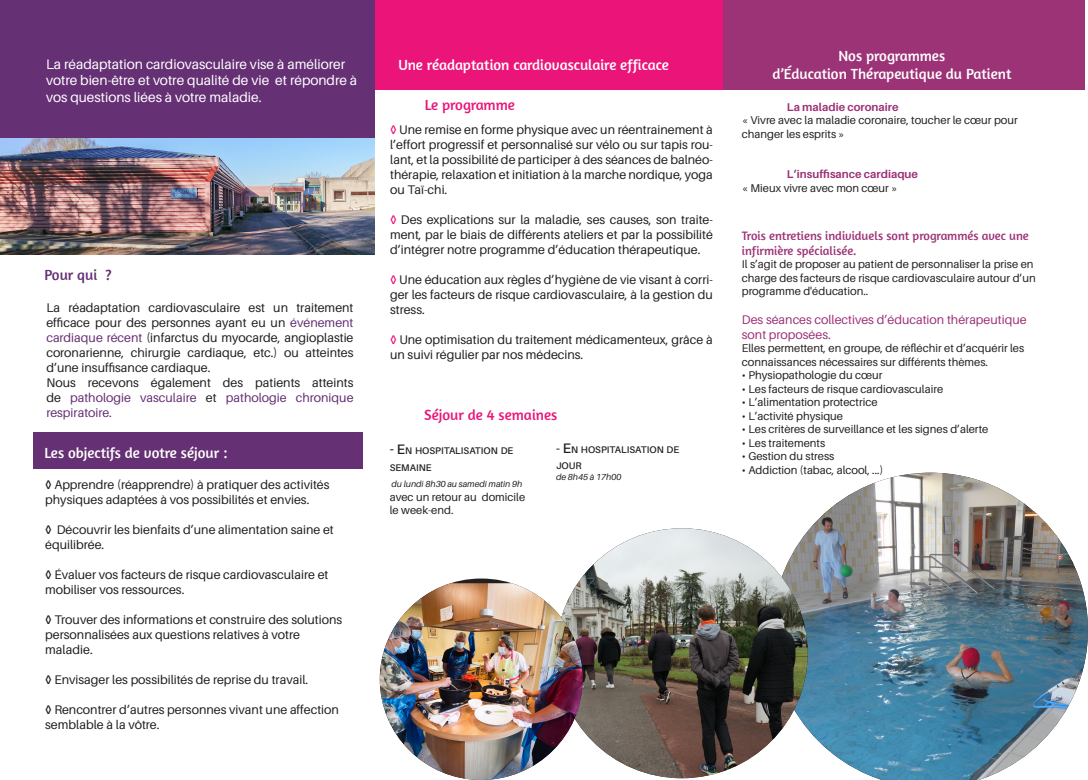
<style>
.page{position:relative;width:1088px;height:780px;background:#fff}
.page>*{position:absolute;margin:0;border:0;box-sizing:border-box;transform-origin:0 0}
.Titre_1{font:15px "Amaranth";color:#fff}
.Titre_1-2{font:15px "Amaranth";color:#eb1579}
.Titre_1-3{font:15px "Amaranth";color:#653074}
.Titre_1-4{font:13.75px/16.5px "Aileron";color:#fff}
.t1{font:12.5px/15px "Aileron";color:#231f20}
.t2{font:12.5px/15px "Aileron";color:#653074;text-align:justify}
.t3{font:12.5px/15px "Amaranth";color:#9d3377}
.t4{font:12.5px/15px "Aileron";color:#9d3377}
.Titre_1-5{font:11.25px/13.5px "Aileron";color:#231f20}
.t5{font:700 11.25px "Aileron";color:#9d3377}
.Titre_1-6{font:600 9.62px/16.5px "Aileron";color:#231f20}
.t6{font:italic 8.75px "Aileron";color:#231f20}
.s1{font-weight:700;color:#eb1579}
.s2{color:#653074}
.s3{color:#231f20}
.s4{font-size:13.75px}
.s5{font-size:15px}
.s6{font-weight:700}
</style>
<div class="page">
<div style="left:372px;top:0;width:354px;height:89px;background:#eb1579"></div>
<div style="left:0;top:0;width:374px;height:160px;background:#653074"></div>
<div style="left:34px;top:432px;width:329px;height:37px;background:#653074"></div>
<img style="left:0;top:138px;width:375px;height:117px">
<div style="left:723px;top:0;width:362px;height:89px;background:#9d3377"></div>
<img style="left:808px;top:472px;width:280px;height:308px">
<img style="left:578px;top:528px;width:230px;height:250px">
<img style="left:380px;top:583px;width:203px;height:197px">
<p class="Titre_1-4" style="left:46px;top:56px;width:313px">La réadaptation cardiovasculaire vise à améliorer votre bien-être et votre qualité de vie et répondre à vos questions liées à votre maladie.</p>
<p class="Titre_1" style="left:398px;top:56px;width:272px">Une réadaptation cardiovasculaire efficace</p>
<p class="Titre_1-2" style="left:425px;top:96px;width:92px">Le programme</p>
<p class="t1" style="left:390px;top:122px;width:324px;text-align:justify"><span class="s1">◊</span> Une remise en forme physique avec un réentrainement à l’effort progressif et personnalisé sur vélo ou sur tapis rou&shy;lant, et la possibilité de participer à des séances de balnéo&shy;thérapie, relaxation et initiation à la marche nordique, yoga ou Taï-chi.</p>
<p class="t1" style="left:390px;top:212px;width:324px;text-align:justify"><span class="s1">◊</span> Des explications sur la maladie, ses causes, son traite&shy;ment, par le biais de différents ateliers et par la possibilité d’intégrer notre programme d’éducation thérapeutique.</p>
<p class="t1" style="left:390px;top:272px;width:324px;text-align:justify"><span class="s1">◊</span> Une éducation aux règles d’hygiène de vie visant à corri&shy;ger les facteurs de risque cardiovasculaire, à la gestion du stress.</p>
<p class="t1" style="left:390px;top:332px;width:324px"><span class="s1">◊</span> Une optimisation du traitement médicamenteux, grâce à un suivi régulier par nos médecins.</p>
<p class="Titre_1-3" style="left:45px;top:266px;width:68px">Pour qui ?</p>
<p class="t1" style="left:46px;top:300px;width:309px;text-align:justify">La réadaptation cardiovasculaire est un traitement efficace pour des personnes ayant eu un <span class="s2">événement cardiaque récent</span> (infarctus du myocarde, angioplastie coronarienne, chirurgie cardiaque, etc.) ou atteintes d’une insuffisance cardiaque.</p>
<p class="t2" style="left:46px;top:375px;width:309px"><span class="s3">Nous recevons également des patients atteints de</span> pathologie vasculaire <span class="s3">et</span> pathologie chronique respiratoire.</p>
<p class="Titre_1-2" style="left:424px;top:406px;width:135px">Séjour de 4 semaines</p>
<p class="Titre_1-6" style="left:556px;top:441px;width:124px"><span class="s4">-</span> <span class="s4">E</span>N HOSPITALISATION DE<br>JOUR</p>
<p class="t6" style="left:556px;top:472px;width:67px">de 8h45 à 17h00</p>
<p class="Titre_1-6" style="left:390px;top:442px;width:124px"><span class="s5">-</span> <span class="s4">E</span>N HOSPITALISATION DE<br>SEMAINE</p>
<p class="t6" style="left:391px;top:479px;width:132px">du lundi 8h30 au samedi matin 9h</p>
<p class="Titre_1-5" style="left:390px;top:490px;width:137px">avec un retour au domicile le week-end.</p>
<p class="Titre_1" style="left:45px;top:444px;width:184px">Les objectifs de votre séjour :</p>
<p class="t1" style="left:45px;top:477px;width:286px"><span class="s6">◊</span> Apprendre (réapprendre) à pratiquer des activités physiques adaptées à vos possibilités et envies.</p>
<p class="t1" style="left:45px;top:522px;width:290px"><span class="s6">◊</span> Découvrir les bienfaits d’une alimentation saine et équilibrée.</p>
<p class="t1" style="left:45px;top:567px;width:285px"><span class="s6">◊</span> Évaluer vos facteurs de risque cardiovasculaire et mobiliser vos ressources.</p>
<p class="t1" style="left:45px;top:612px;width:299px"><span class="s6">◊</span> Trouver des informations et construire des solutions personnalisées aux questions relatives à votre maladie.</p>
<p class="t1" style="left:45px;top:672px;width:264px"><span class="s6">◊</span> Envisager les possibilités de reprise du travail.</p>
<p class="t1" style="left:45px;top:702px;width:295px"><span class="s6">◊</span> Rencontrer d’autres personnes vivant une affection semblable à la vôtre.</p>
<p class="Titre_1" style="left:838px;top:47px;width:108px">Nos programmes</p>
<p class="Titre_1" style="left:772px;top:65px;width:241px">d’Éducation Thérapeutique du Patient</p>
<p class="t5" style="left:787px;top:100px;width:113px">La maladie coronaire</p>
<p class="Titre_1-5" style="left:742px;top:114px;width:277px">« Vivre avec la maladie coronaire, toucher le cœur pour changer les esprits »</p>
<p class="t5" style="left:787px;top:168px;width:133px">L’insuffisance cardiaque</p>
<p class="Titre_1-5" style="left:742px;top:181px;width:157px">« Mieux vivre avec mon cœur »</p>
<p class="t3" style="left:742px;top:228px;width:288px">Trois entretiens individuels sont programmés avec une infirmière spécialisée.</p>
<p class="Titre_1-5" style="left:742px;top:258px;width:295px">Il s’agit de proposer au patient de personnaliser la prise en charge des facteurs de risque cardiovasculaire autour d’un programme d'éducation..</p>
<p class="t4" style="left:742px;top:312px;width:286px">Des séances collectives d’éducation thérapeutique sont proposées.</p>
<p class="Titre_1-5" style="left:742px;top:342px;width:284px">Elles permettent, en groupe, de réfléchir et d’acquérir les connaissances nécessaires sur différents thèmes.</p>
<p class="Titre_1-5" style="left:742px;top:369px;width:142px">• Physiopathologie du cœur</p>
<p class="Titre_1-5" style="left:742px;top:382px;width:203px">• Les facteurs de risque cardiovasculaire</p>
<p class="Titre_1-5" style="left:742px;top:396px;width:137px">• L’alimentation protectrice</p>
<p class="Titre_1-5" style="left:742px;top:409px;width:103px">• L’activité physique</p>
<p class="Titre_1-5" style="left:742px;top:423px;width:248px">• Les critères de surveillance et les signes d’alerte</p>
<p class="Titre_1-5" style="left:742px;top:436px;width:85px">• Les traitements</p>
<p class="Titre_1-5" style="left:742px;top:450px;width:94px">• Gestion du stress</p>
<p class="Titre_1-5" style="left:742px;top:463px;width:143px">• Addiction (tabac, alcool, ...)</p>
</div>
